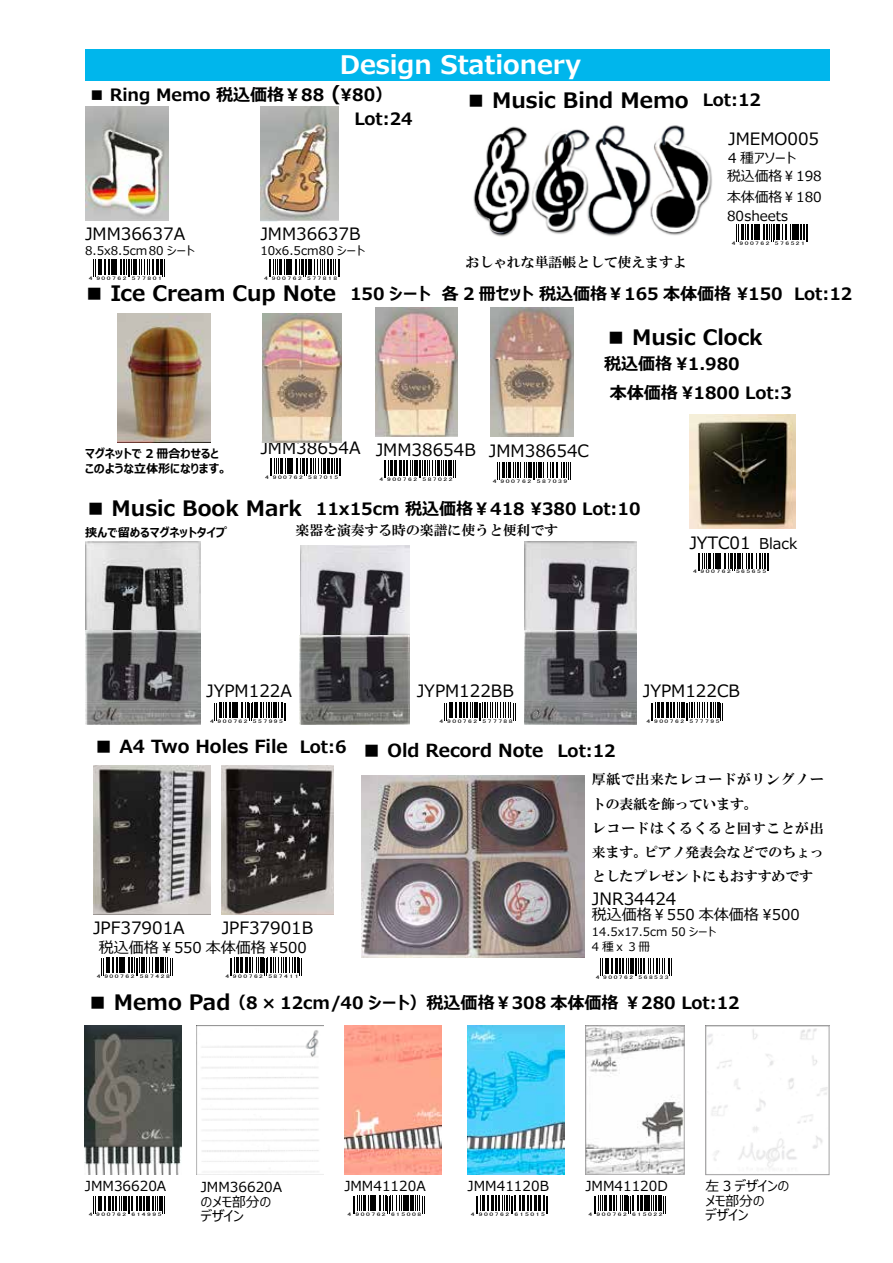
<style>
.page{position:relative;width:893px;height:1263px;background:#fff}
.page>*{position:absolute;margin:0;border:0;box-sizing:border-box;transform-origin:0 0}
.t1{font:700 25.5px "Meiryo UI";color:#fff}
.t2{font:700 21.3px "Meiryo UI";color:#000}
.t3{font:700 18px "Meiryo UI";color:#000}
.t4{font:700 16.95px/29.7px "Meiryo UI";color:#000}
.t5{font:16.95px "Meiryo UI";color:#000}
.t6{font:15px "Meiryo UI";color:#000}
.t7{font:13.8px/24.2px "HG Mincho E";color:#000}
.t8{font:13.8px/28.7px "Meiryo UI";color:#000}
.t9{font:700 12px "Meiryo UI";color:#000}
.t10{font:12px "Meiryo UI";color:#000}
.t11{font:11.7px "Meiryo UI";color:#000}
.t12{font:5.1px "MS UI Gothic";letter-spacing:.2em;color:#000;scale:1.49 1}
.t13{font:5.1px "MS UI Gothic";letter-spacing:.2em;color:#000;scale:1.52 1}
.t14{font:5.1px "MS UI Gothic";letter-spacing:.2em;color:#000;scale:1.48 1}
.t15{font:4.95px "MS UI Gothic";letter-spacing:.2em;color:#000;scale:1.51 1}
.s1{font-size:21.3px}
.s2{font-size:16.95px}
.s3{font-size:14.85px}
</style>
<div class="page">
<div style="left:85px;top:49px;width:744px;height:32px;background:#00b6ec"></div>
<img style="left:85px;top:106px;width:84px;height:115px">
<img style="left:260px;top:106px;width:78px;height:115px">
<img style="left:689px;top:415px;width:106px;height:114px">
<img style="left:85px;top:541px;width:116px;height:94px">
<img style="left:301px;top:545px;width:108px;height:90px">
<img style="left:524px;top:541px;width:112px;height:89px">
<img style="left:299px;top:635px;width:111px;height:89px">
<img style="left:524px;top:630px;width:112px;height:94px">
<img style="left:86px;top:630px;width:115px;height:94px">
<img style="left:263px;top:314px;width:78px;height:128px">
<img style="left:376px;top:307px;width:82px;height:129px">
<img style="left:491px;top:307px;width:83px;height:129px">
<img style="left:117px;top:314px;width:94px;height:128px">
<svg style="left:93px;top:259px;width:72px;height:18px"></svg>
<svg style="left:269px;top:259px;width:71px;height:18px"></svg>
<svg style="left:698px;top:553px;width:71px;height:18px"></svg>
<svg style="left:270px;top:458px;width:71px;height:18px"></svg>
<svg style="left:384px;top:461px;width:72px;height:17px"></svg>
<svg style="left:497px;top:462px;width:74px;height:18px"></svg>
<svg style="left:214px;top:703px;width:72px;height:17px"></svg>
<svg style="left:444px;top:703px;width:72px;height:17px"></svg>
<svg style="left:651px;top:703px;width:72px;height:17px"></svg>
<img style="left:361px;top:776px;width:223px;height:181px">
<img style="left:93px;top:765px;width:117px;height:149px">
<img style="left:222px;top:765px;width:111px;height:149px">
<svg style="left:101px;top:958px;width:72px;height:17px"></svg>
<svg style="left:230px;top:958px;width:72px;height:17px"></svg>
<svg style="left:600px;top:958px;width:72px;height:18px"></svg>
<img style="left:473px;top:125px;width:239px;height:112px">
<svg style="left:736px;top:224px;width:72px;height:18px"></svg>
<img style="left:85px;top:1025px;width:97px;height:149px">
<img style="left:197px;top:1025px;width:126px;height:149px">
<svg style="left:93px;top:1196px;width:72px;height:17px"></svg>
<img style="left:344px;top:1025px;width:97px;height:149px">
<img style="left:468px;top:1025px;width:96px;height:149px">
<img style="left:587px;top:1027px;width:95px;height:145px">
<div style="left:585px;top:1025px;width:99px;height:149px;border:1px solid #a4a3a4"></div>
<img style="left:707px;top:1028px;width:120px;height:142px">
<div style="left:705px;top:1025px;width:124px;height:150px;border:1px solid #a4a3a4"></div>
<svg style="left:353px;top:1196px;width:72px;height:18px"></svg>
<svg style="left:476px;top:1196px;width:72px;height:18px"></svg>
<svg style="left:594px;top:1196px;width:72px;height:18px"></svg>
<h1 class="t1" style="left:340px;top:47px;width:242px">Design Stationery</h1>
<p class="t4" style="left:88px;top:81px;width:305px">■ Ring Memo 税込価格￥88 <span class="s1">（</span>¥80）</p>
<p class="t4" style="left:354px;top:105px;width:60px">Lot:24</p>
<p class="t5" style="left:85px;top:222px;width:102px">JMM36637A</p>
<p class="t5" style="left:260px;top:222px;width:102px">JMM36637B</p>
<p class="t10" style="left:85px;top:242px;width:111px">8.5x8.5cm 80 シート</p>
<p class="t10" style="left:260px;top:242px;width:106px">10x6.5cm80 シート</p>
<p class="t12" style="left:89px;top:275px;width:50px">4 900762 577801</p>
<p class="t12" style="left:264px;top:275px;width:50px">4 900762 577818</p>
<p class="t2" style="left:466px;top:85px;width:297px">■ Music Bind Memo <span class="s2">Lot:12</span></p>
<p class="t5" style="left:728px;top:127px;width:92px">JMEMO005</p>
<p class="t8" style="left:728px;top:144px;width:69px">4 種アソート</p>
<p class="t8" style="left:727px;top:163px;width:96px">税込価格￥198</p>
<p class="t8" style="left:727px;top:202px;width:62px">80sheets</p>
<p class="t8" style="left:727px;top:184px;width:96px">本体価格￥180</p>
<p class="t7" style="left:466px;top:249px;width:223px">おしゃれな単語帳として使えますよ</p>
<p class="t12" style="left:732px;top:240px;width:50px">4 900762 576521</p>
<p class="t4" style="left:84px;top:279px;width:770px"><span class="s1">■ Ice Cream Cup Note</span> 150 シート 各 2 冊セット 税込価格￥165 本体価格 ¥150　Lot:12</p>
<p class="t2" style="left:606px;top:323px;width:159px">■ Music Clock</p>
<p class="t4" style="left:598px;top:349px;width:195px;text-indent:6px">税込価格 \1.980<br>　本体価格 ¥1800 Lot:3</p>
<p class="t9" style="left:85px;top:445px;width:136px">マグネットで 2 冊合わせると</p>
<p class="t5" style="left:260px;top:438px;width:330px">JMM38654A JMM38654B JMM38654C</p>
<p class="t9" style="left:85px;top:460px;width:143px">このような立体形になります。</p>
<p class="t12" style="left:265px;top:474px;width:50px">4 900762 587015</p>
<p class="t12" style="left:380px;top:476px;width:50px">4 900762 587022</p>
<p class="t13" style="left:493px;top:478px;width:51px">4 900762 587039</p>
<p class="t4" style="left:85px;top:494px;width:557px"><span class="s1">■ Music Book Mark</span> 11x15cm 税込価格￥418 ¥380 Lot:10</p>
<p class="t9" style="left:85px;top:524px;width:143px">挟んで留めるマグネットタイプ</p>
<p class="t7" style="left:296px;top:518px;width:264px">楽器を演奏する時の楽譜に使うと便利です</p>
<p class="t5" style="left:689px;top:531px;width:109px">JYTC01 <span class="s3">Black</span></p>
<p class="t12" style="left:693px;top:569px;width:50px">4 900762 565655</p>
<p class="t5" style="left:206px;top:679px;width:87px">JYPM122A</p>
<p class="t5" style="left:417px;top:679px;width:99px">JYPM122BB</p>
<p class="t5" style="left:643px;top:679px;width:99px">JYPM122CB</p>
<p class="t12" style="left:210px;top:719px;width:50px">4 900762 557995</p>
<p class="t12" style="left:440px;top:719px;width:50px">4 900762 577788</p>
<p class="t12" style="left:646px;top:719px;width:50px">4 900762 577795</p>
<p class="t3" style="left:93px;top:734px;width:255px"><span class="s1">■</span> A4 Two Holes File <span class="s2">Lot:6</span></p>
<p class="t3" style="left:361px;top:738px;width:256px"><span class="s1">■</span> Old Record Note <span class="s2">Lot:12</span></p>
<p class="t7" style="left:592px;top:767px;width:233px">厚紙で出来たレコードがリングノートの表紙を飾っています。<br>レコードはくるくると回すことが出来ます。ピアノ発表会などでのちょっとしたプレゼントにもおすすめです</p>
<p class="t5" style="left:592px;top:887px;width:86px">JNR34424</p>
<p class="t6" style="left:592px;top:904px;width:209px">税込価格￥550 本体価格 ¥500</p>
<p class="t5" style="left:93px;top:916px;width:93px">JPF37901A</p>
<p class="t5" style="left:222px;top:916px;width:93px">JPF37901B</p>
<p class="t11" style="left:592px;top:924px;width:126px">14.5x17.5cm 50 シート</p>
<p class="t6" style="left:99px;top:937px;width:209px">税込価格￥550 本体価格 ¥500</p>
<p class="t12" style="left:97px;top:974px;width:50px">4 900762 587428</p>
<p class="t12" style="left:225px;top:974px;width:50px">4 900762 587411</p>
<p class="t11" style="left:592px;top:939px;width:60px">4種ｘ3冊</p>
<p class="t14" style="left:596px;top:974px;width:51px">4 900762 568533</p>
<p class="t4" style="left:87px;top:988px;width:654px"><span class="s1">■ Memo Pad</span> （8 × 12cm/40 シート）税込価格￥308 本体価格 ￥280 Lot:12</p>
<p class="t8" style="left:85px;top:1172px;width:83px">JMM36620A</p>
<p class="t15" style="left:89px;top:1211px;width:50px">4 900762 614995</p>
<p class="t8" style="left:201px;top:1173px;width:83px">JMM36620Aデザイン</p>
<p class="t8" style="left:201px;top:1188px;width:72px">のメモ部分の</p>
<p class="t8" style="left:344px;top:1172px;width:83px">JMM41120A</p>
<p class="t8" style="left:468px;top:1172px;width:83px">JMM41120B</p>
<p class="t8" style="left:585px;top:1172px;width:84px">JMM41120D</p>
<p class="t15" style="left:347px;top:1211px;width:50px">4 900762 615008</p>
<p class="t15" style="left:471px;top:1211px;width:51px">4 900762 615015</p>
<p class="t15" style="left:588px;top:1211px;width:51px">4 900762 615022</p>
<p class="t8" style="left:705px;top:1172px;width:85px">左 3 デザインのデザイン</p>
<p class="t8" style="left:705px;top:1187px;width:60px">メモ部分の</p>
</div>
